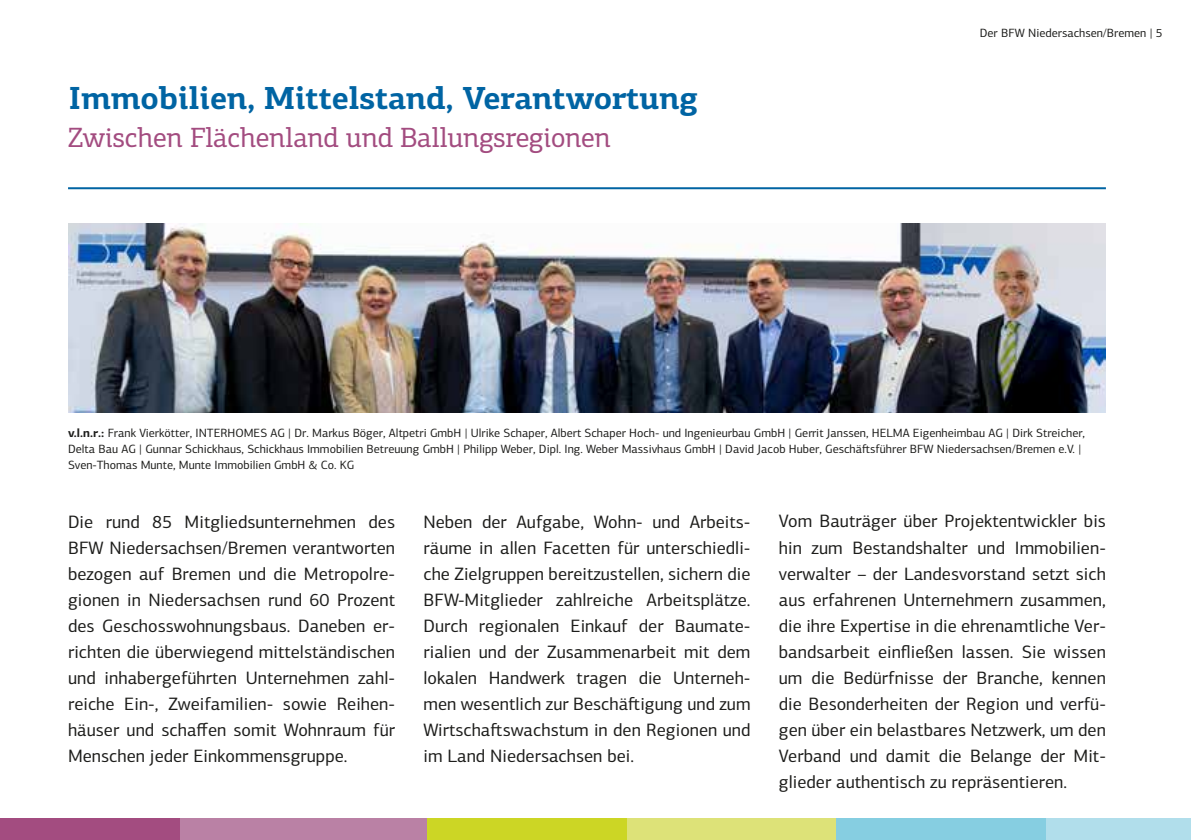
<style>
.page{position:relative;width:1191px;height:840px;background:#fff}
.page>*{position:absolute;margin:0;border:0;box-sizing:border-box;transform-origin:0 0}
.t1{font:700 32px "PF Centro Slab Pro";letter-spacing:-.01em;color:#0064a3}
.t2{font:28px "PF Centro Slab Pro";letter-spacing:-.01em;color:#a34c80}
.t3{font:18px/26px "PF Centro Sans Pro";color:#1d1d1b;text-align:justify}
.t4{font:12px/16px "PF Centro Sans Pro";color:#1d1d1b}
.s1{font-weight:700}
</style>
<div class="page">
<hr style="left:68px;top:187px;width:1038px;height:2px;background:#0064a3">
<div style="left:0;top:817px;width:180px;height:22px;background:#a34c80"></div>
<div style="left:180px;top:817px;width:247px;height:22px;background:#ba81a5"></div>
<div style="left:427px;top:817px;width:200px;height:22px;background:#ccd625"></div>
<div style="left:1046px;top:817px;width:145px;height:22px;background:#b1deeb"></div>
<div style="left:627px;top:817px;width:209px;height:22px;background:#dde278"></div>
<div style="left:836px;top:817px;width:210px;height:22px;background:#86cee1"></div>
<img style="left:68px;top:224px;width:1038px;height:188px">
<h1 class="t1" style="left:68px;top:78px;width:631px">Immobilien, Mittelstand, Verantwortung</h1>
<h2 class="t2" style="left:68px;top:120px;width:544px">Zwischen Flächenland und Ballungsregionen</h2>
<p class="t4" style="left:980px;top:25px;width:184px">Der BFW Niedersachsen/Bremen | 5</p>
<p class="t4" style="left:68px;top:424px;width:1018px"><span class="s1">v.l.n.r.:</span> Frank Vierkötter, INTERHOMES AG | Dr. Markus Böger, Altpetri GmbH | Ulrike Schaper, Albert Schaper Hoch- und Ingenieurbau GmbH | Gerrit Janssen, HELMA Eigenheimbau AG | Dirk Streicher,<br>Delta Bau AG | Gunnar Schickhaus, Schickhaus Immobilien Betreuung GmbH | Philipp Weber, Dipl. Ing. Weber Massivhaus GmbH | David Jacob Huber, Geschäftsführer BFW Niedersachsen/Bremen e.V. |<br>Sven-Thomas Munte, Munte Immobilien GmbH &amp; Co. KG</p>
<p class="t3" style="left:68px;top:508px;width:328px">Die rund 85 Mitgliedsunternehmen des BFW Niedersachsen/Bremen verantworten bezogen auf Bremen und die Metropolre&shy;gionen in Niedersachsen rund 60 Prozent des Geschosswohnungsbaus. Daneben er&shy;richten die überwiegend mittelständischen und inhabergeführten Unternehmen zahl&shy;reiche Ein-, Zweifamilien- sowie Reihen&shy;häuser und schaffen somit Wohnraum für Menschen jeder Einkommensgruppe.</p>
<p class="t3" style="left:423px;top:508px;width:328px">Neben der Aufgabe, Wohn- und Arbeits&shy;räume in allen Facetten für unterschiedli&shy;che Zielgruppen bereitzustellen, sichern die BFW-Mitglieder zahlreiche Arbeitsplätze.<br>Durch regionalen Einkauf der Baumate&shy;rialien und der Zusammenarbeit mit dem lokalen Handwerk tragen die Unterneh&shy;men wesentlich zur Beschäftigung und zum Wirtschaftswachstum in den Regionen und im Land Niedersachsen bei.</p>
<p class="t3" style="left:779px;top:508px;width:328px">Vom Bauträger über Projektentwickler bis hin zum Bestandshalter und Immobilien&shy;verwalter – der Landesvorstand setzt sich aus erfahrenen Unternehmern zusammen, die ihre Expertise in die ehrenamtliche Ver&shy;bandsarbeit einfließen lassen. Sie wissen um die Bedürfnisse der Branche, kennen die Besonderheiten der Region und verfü&shy;gen über ein belastbares Netzwerk, um den Verband und damit die Belange der Mit&shy;glieder authentisch zu repräsentieren.</p>
</div>
